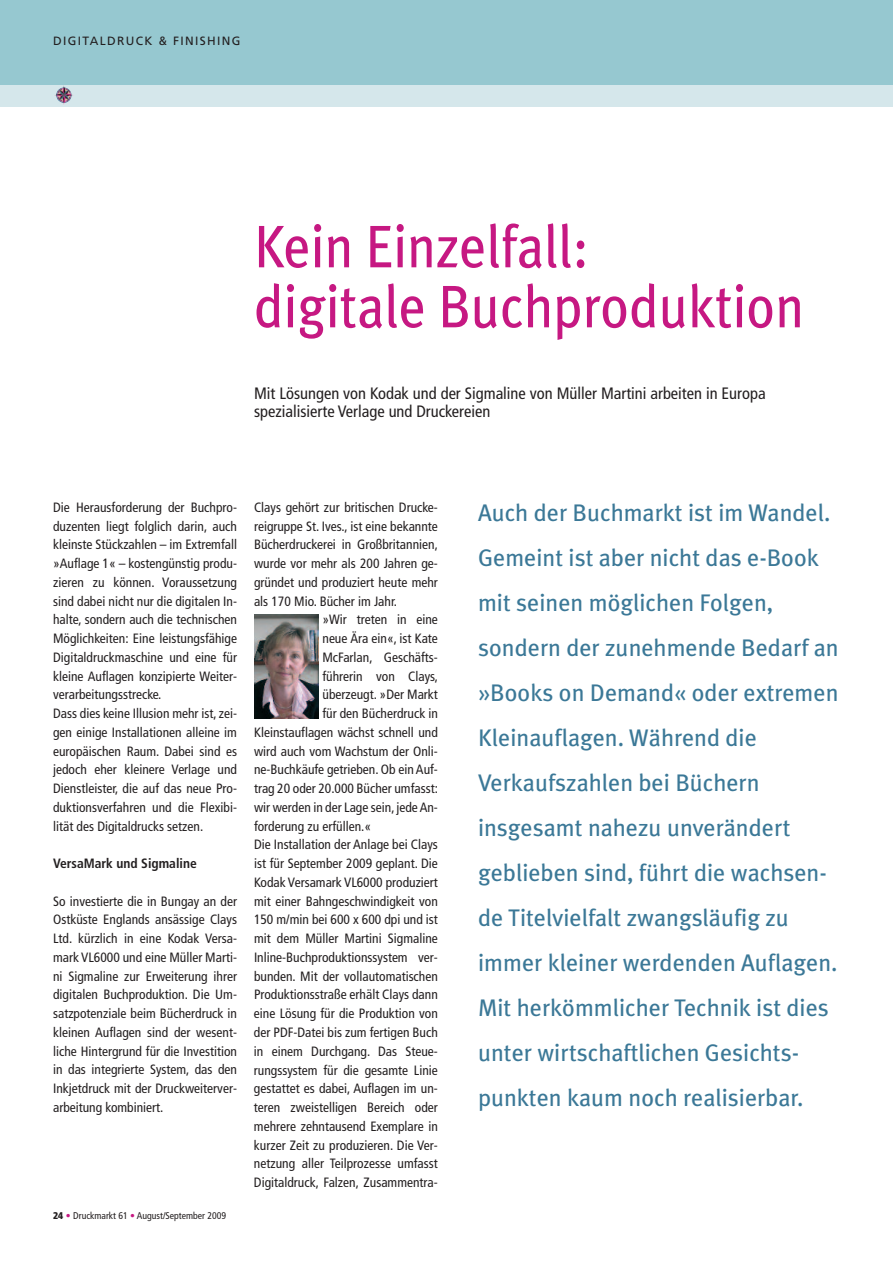
<style>
.page{position:relative;width:893px;height:1263px;background:#fff}
.page>*{position:absolute;margin:0;border:0;box-sizing:border-box;transform-origin:0 0}
.t1{font:60px/60px "Meta Plus";color:#c61882;scale:.9 1}
.t2{font:24px/45px "Meta Plus";color:#3b7897}
.t3{font:condensed 16.5px/18px "Frutiger";color:#231f20}
.t4{font:condensed 13.5px/18.8px "Frutiger";color:#231f20}
.t5{font:700 condensed 13.5px "Frutiger";color:#231f20}
.t6{font:12px "Frutiger";letter-spacing:.11em;color:#231f20}
.t7{font:condensed 9.75px "Frutiger";color:#231f20}
.s1{font-weight:900}
.s2{font-weight:700;color:#c61882}
.s3{color:#c61882}
</style>
<div class="page">
<div style="left:0;top:0;width:893px;height:85px;background:#96c8d0"></div>
<div style="left:0;top:85px;width:893px;height:21px;background:#d5e7eb"></div>
<svg style="left:64px;top:88px;width:9px;height:12px"></svg>
<img style="left:254px;top:614px;width:64px;height:105px">
<p class="t6" style="left:53px;top:36px;width:189px">DIGITALDRUCK &amp; FINISHING</p>
<h1 class="t1" style="left:254px;top:217px;width:613px">Kein Einzelfall:<br>digitale Buchproduktion</h1>
<p class="t3" style="left:254px;top:386px;width:513px">Mit Lösungen von Kodak und der Sigmaline von Müller Martini arbeiten in Europa spezialisierte Verlage und Druckereien</p>
<p class="t4" style="left:53px;top:499px;width:185px">Die Herausforderung der Buchpro&shy;duzenten liegt folglich darin, auch kleinste Stückzahlen – im Extremfall »Auflage 1« – kostengünstig produ&shy;zieren zu können. Voraussetzung sind dabei nicht nur die digitalen In&shy;halte, sondern auch die technischen Möglichkeiten: Eine leistungsfähige Digitaldruckmaschine und eine für kleine Auflagen konzipierte Weiter&shy;verarbeitungsstrecke.<br>Dass dies keine Illusion mehr ist, zei&shy;gen einige Installationen alleine im europäischen Raum. Dabei sind es jedoch eher kleinere Verlage und Dienstleister, die auf das neue Pro&shy;duktionsverfahren und die Flexibi&shy;lität des Digitaldrucks setzen.</p>
<p class="t5" style="left:53px;top:858px;width:145px">VersaMark und Sigmaline</p>
<p class="t4" style="left:53px;top:893px;width:185px;text-align:justify">So investierte die in Bungay an der Ostküste Englands ansässige Clays Ltd. kürzlich in eine Kodak Versa&shy;mark VL6000 und eine Müller Marti&shy;ni Sigmaline zur Erweiterung ihrer digitalen Buchproduktion. Die Um&shy;satzpotenziale beim Bücherdruck in kleinen Auflagen sind der wesent&shy;liche Hintergrund für die Investition in das integrierte System, das den Inkjetdruck mit der Druckweiterver&shy;arbeitung kombiniert.</p>
<p class="t7" style="left:53px;top:1212px;width:174px"><span class="s1">24</span> <span class="s2">•</span> Druckmarkt 61 <span class="s3">•</span> August/September 2009</p>
<p class="t4" style="left:254px;top:499px;width:185px">Clays gehört zur britischen Drucke-</p>
<p class="t4" style="left:254px;top:518px;width:185px">reigruppe St. Ives., ist eine bekannte</p>
<p class="t4" style="left:254px;top:536px;width:185px">Bücherdruckerei in Großbritannien,</p>
<p class="t4" style="left:254px;top:555px;width:185px">wurde vor mehr als 200 Jahren ge-</p>
<p class="t4" style="left:254px;top:574px;width:185px">gründet und produziert heute mehr</p>
<p class="t4" style="left:254px;top:593px;width:145px">als 170 Mio. Bücher im Jahr.</p>
<p class="t4" style="left:322px;top:611px;width:117px">»Wir treten in eine</p>
<p class="t4" style="left:322px;top:630px;width:117px">neue Ära ein«, ist Kate</p>
<p class="t4" style="left:322px;top:649px;width:117px">McFarlan, Geschäfts-</p>
<p class="t4" style="left:322px;top:668px;width:117px">führerin von Clays,</p>
<p class="t4" style="left:322px;top:686px;width:117px">überzeugt. »Der Markt</p>
<p class="t4" style="left:322px;top:705px;width:117px">für den Bücherdruck in</p>
<p class="t4" style="left:254px;top:724px;width:185px">Kleinstauflagen wächst schnell und</p>
<p class="t4" style="left:254px;top:743px;width:185px">wird auch vom Wachstum der Onli-</p>
<p class="t4" style="left:254px;top:761px;width:185px">ne-Buchkäufe getrieben. Ob ein Auf-</p>
<p class="t4" style="left:254px;top:780px;width:185px">trag 20 oder 20.000 Bücher umfasst:</p>
<p class="t4" style="left:254px;top:799px;width:185px">wir werden in der Lage sein, jedeAn-</p>
<p class="t4" style="left:254px;top:818px;width:119px">forderung zu erfüllen.«</p>
<p class="t4" style="left:254px;top:836px;width:185px">Die Installation der Anlage bei Clays</p>
<p class="t4" style="left:254px;top:855px;width:185px">ist für September 2009 geplant. Die</p>
<p class="t4" style="left:254px;top:874px;width:185px">Kodak Versamark VL6000 produziert</p>
<p class="t4" style="left:254px;top:893px;width:185px">mit einer Bahngeschwindigkeit von</p>
<p class="t4" style="left:254px;top:911px;width:185px">150 m/min bei 600 x 600 dpi und ist</p>
<p class="t4" style="left:254px;top:930px;width:185px">mit dem Müller Martini Sigmaline</p>
<p class="t4" style="left:254px;top:949px;width:185px">Inline-Buchproduktionssystem ver-</p>
<p class="t4" style="left:254px;top:968px;width:185px">bunden. Mit der vollautomatischen</p>
<p class="t4" style="left:254px;top:986px;width:185px">Produktionsstraße erhält Clays dann</p>
<p class="t4" style="left:254px;top:1005px;width:185px">eine Lösung für die Produktion von</p>
<p class="t4" style="left:254px;top:1024px;width:185px">der PDF-Datei bis zum fertigen Buch</p>
<p class="t4" style="left:254px;top:1043px;width:185px">in einem Durchgang. Das Steue-</p>
<p class="t4" style="left:254px;top:1061px;width:185px">rungssystem für die gesamte Linie</p>
<p class="t4" style="left:254px;top:1080px;width:185px">gestattet es dabei, Auflagen im un-</p>
<p class="t4" style="left:254px;top:1099px;width:185px">teren zweistelligen Bereich oder</p>
<p class="t4" style="left:254px;top:1118px;width:185px">mehrere zehntausend Exemplare in</p>
<p class="t4" style="left:254px;top:1136px;width:185px">kurzer Zeit zu produzieren. Die Ver-</p>
<p class="t4" style="left:254px;top:1155px;width:185px">netzung aller Teilprozesse umfasst</p>
<p class="t4" style="left:254px;top:1174px;width:185px">Digitaldruck, Falzen, Zusammentra-</p>
<p class="t2" style="left:478px;top:490px;width:362px">Auch der Buchmarkt ist im Wandel.<br>Gemeint ist aber nicht das e-Book mit seinen möglichen Folgen, sondern der zunehmende Bedarf an »Books on Demand« oder extremen<br>Kleinauflagen. Während die<br>Verkaufszahlen bei Büchern insgesamt nahezu unverändert geblieben sind, führt die wachsen&shy;de Titelvielfalt zwangsläufig zu immer kleiner werdenden Auflagen.<br>Mit herkömmlicher Technik ist dies unter wirtschaftlichen Gesichts&shy;punkten kaum noch realisierbar.</p>
</div>
